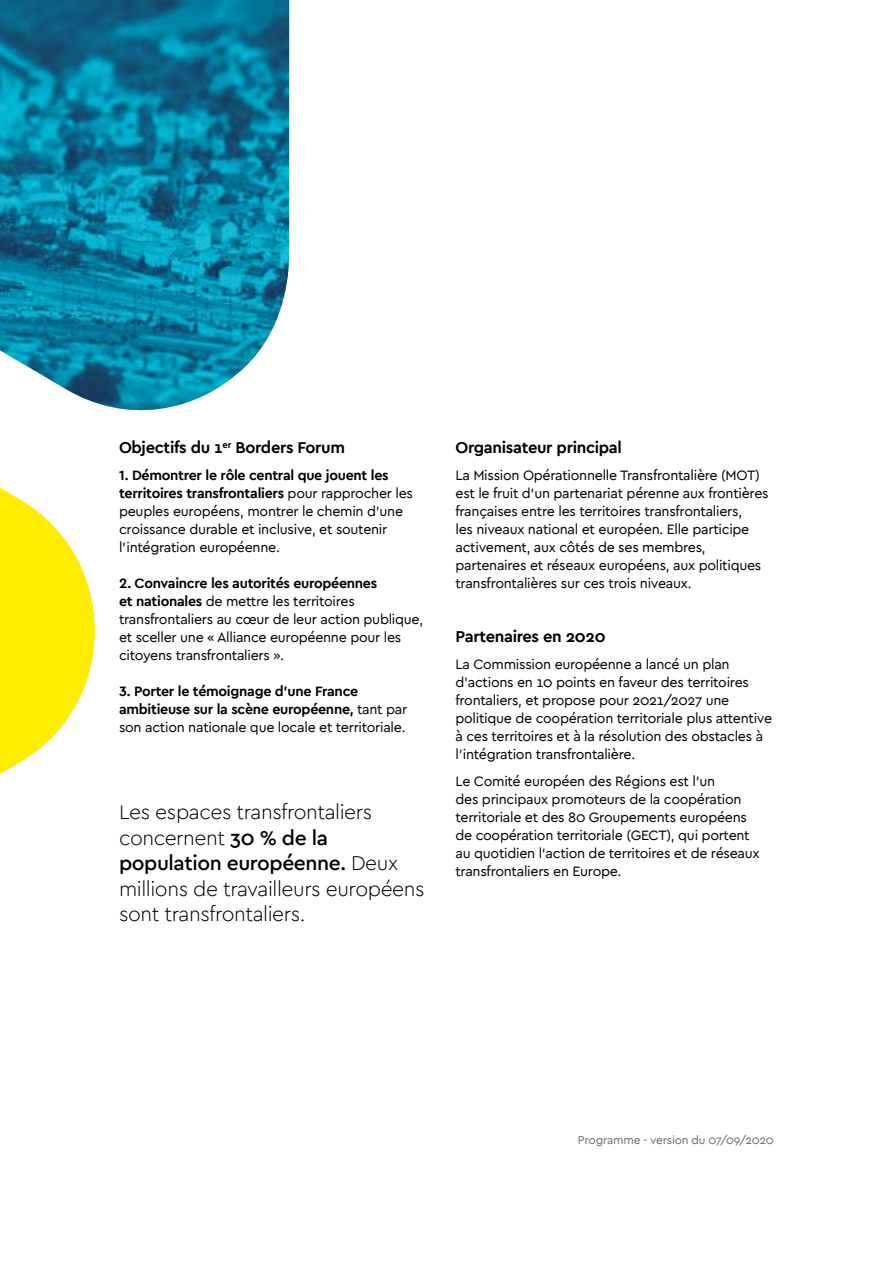
<style>
.page{position:relative;width:893px;height:1263px;background:#fff}
.page>*{position:absolute;margin:0;border:0;box-sizing:border-box;transform-origin:0 0}
.t1{font:300 21px/25.5px "Cera";letter-spacing:-.02em;color:#000}
.t2{font:700 16.5px "Cera";letter-spacing:-.02em;color:#000}
.t3{font:14.25px/18px "Cera";letter-spacing:-.02em;color:#000}
.t4{font:700 14.25px/18px "Cera";letter-spacing:-.02em;color:#000}
.t5{font:12px "Cera";letter-spacing:-.02em;color:#706f6f}
.s1{font-weight:700}
.s2{font-weight:400}
.s3{font-weight:500}
</style>
<div class="page">
<svg style="left:0;top:487px;width:95px;height:287px;fill:#ffed00"></svg>
<img style="left:0;top:0;width:289px;height:411px">
<p class="t2" style="left:119px;top:437px;width:228px">Objectifs du 1<sup>er</sup> Borders Forum</p>
<p class="t3" style="left:119px;top:466px;width:295px"><span class="s1">1. Démontrer le rôle central que jouent les territoires transfrontaliers</span> pour rapprocher les peuples européens, montrer le chemin d’une croissance durable et inclusive, et soutenir l’intégration européenne.</p>
<p class="t3" style="left:119px;top:574px;width:306px"><span class="s1">2. Convaincre les autorités européennes<br>et nationales</span> de mettre les territoires transfrontaliers au cœur de leur action publique, et sceller une « Alliance européenne pour les citoyens transfrontaliers ».</p>
<p class="t4" style="left:119px;top:682px;width:290px">3. Porter le témoignage d’une France ambitieuse sur la scène européenne, <span class="s2">tant par son action nationale que locale et territoriale.</span></p>
<h1 class="t1" style="left:119px;top:799px;width:307px">Les espaces transfrontaliers concernent <span class="s3">30 % de la population européenne.</span> Deux millions de travailleurs européens sont transfrontaliers.</h1>
<p class="t2" style="left:455px;top:437px;width:168px">Organisateur principal</p>
<p class="t3" style="left:455px;top:466px;width:315px">La Mission Opérationnelle Transfrontalière (MOT) est le fruit d’un partenariat pérenne aux frontières françaises entre les territoires transfrontaliers,<br>les niveaux national et européen. Elle participe activement, aux côtés de ses membres, partenaires et réseaux européens, aux politiques transfrontalières sur ces trois niveaux.</p>
<p class="t2" style="left:455px;top:626px;width:152px">Partenaires en 2020</p>
<p class="t3" style="left:455px;top:655px;width:318px">La Commission européenne a lancé un plan d’actions en 10 points en faveur des territoires frontaliers, et propose pour 2021/2027 une politique de coopération territoriale plus attentive à ces territoires et à la résolution des obstacles à l’intégration transfrontalière.</p>
<p class="t3" style="left:455px;top:772px;width:306px">Le Comité européen des Régions est l’un<br>des principaux promoteurs de la coopération territoriale et des 80 Groupements européens de coopération territoriale (GECT), qui portent au quotidien l’action de territoires et de réseaux transfrontaliers en Europe.</p>
<p class="t5" style="left:578px;top:1132px;width:197px">Programme - version du 07/09/2020</p>
</div>
